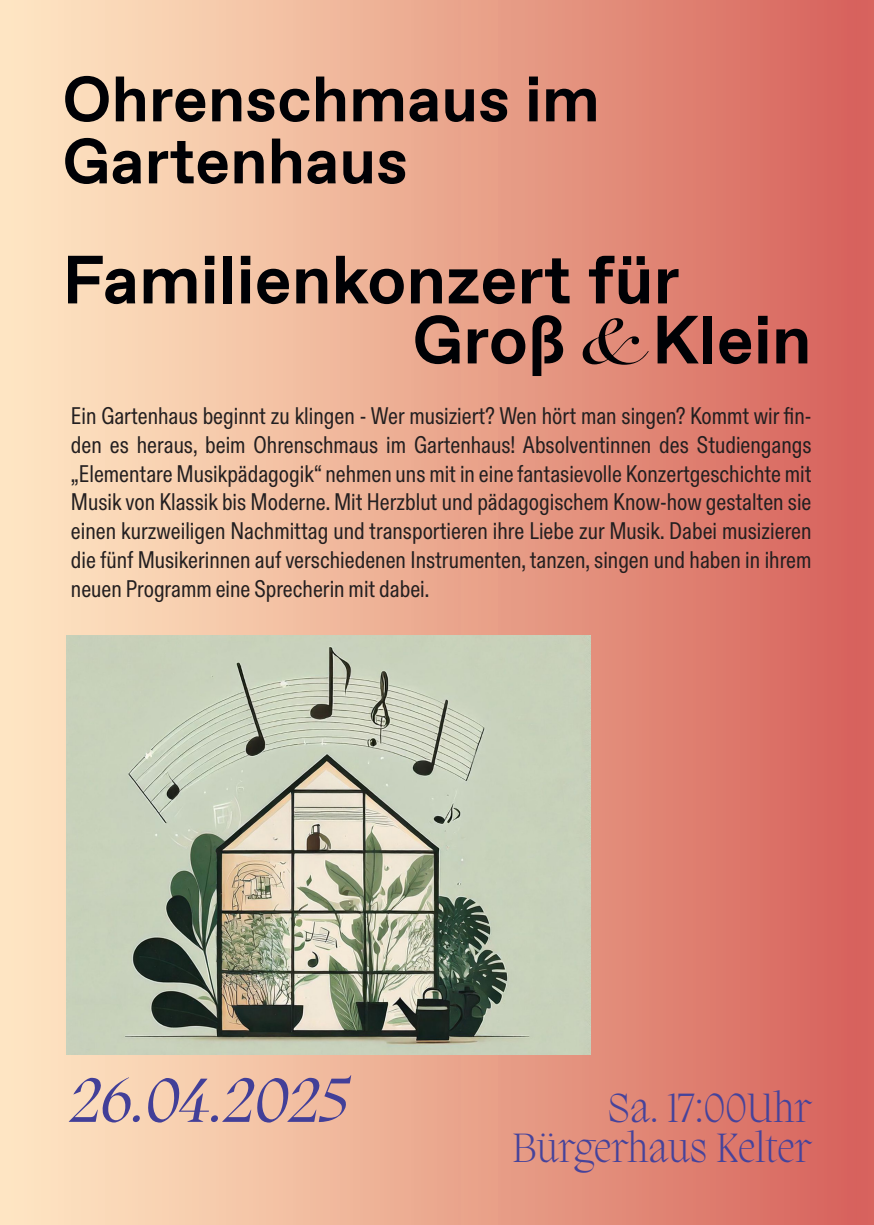
<style>
.page{position:relative;width:874px;height:1225px;background:#fff}
.page>*{position:absolute;margin:0;border:0;box-sizing:border-box;transform-origin:0 0}
.t1{font:700 68px/60px "ABC Favorit Unlicensed Trial";color:#000105}
.t2{font:700 64px/62px "ABC Favorit Unlicensed Trial";color:#000105}
.t3{font:italic 64px "Migra";color:#423f98}
.t4{font:200 42px/40px "Migra";color:#46439b;text-align:right}
.t5{font:24px/28.8px "ABC Diatype Condensed Unlicensed Trial";color:#231f20;text-align:justify}
.s1{font-family:"Snell Roundhand";font-size:82px}
</style>
<div class="page">
<div style="left:0;top:0;width:856px;height:1225px;background:linear-gradient(to right,#ffebc6,#d7655c)"></div>
<div style="left:856px;top:0;width:17px;height:1225px;background:#d7625e"></div>
<img style="left:67px;top:635px;width:523px;height:419px">
<h2 class="t2" style="left:62px;top:70px;width:538px">Ohrenschmaus im<br>Gartenhaus</h2>
<h1 class="t1" style="left:412px;top:252px;width:400px;text-indent:-350px">Familienkonzert für<br>Groß <span class="s1">&amp;</span> Klein</h1>
<p class="t5" style="left:71px;top:402px;width:741px">Ein Gartenhaus beginnt zu klingen - Wer musiziert? Wen hört man singen? Kommt wir fin&shy;den es heraus, beim Ohrenschmaus im Gartenhaus! Absolventinnen des Studiengangs „Elementare Musikpädagogik“ nehmen uns mit in eine fantasievolle Konzertgeschichte mit Musik von Klassik bis Moderne. Mit Herzblut und pädagogischem Know-how gestalten sie einen kurzweiligen Nachmittag und transportieren ihre Liebe zur Musik. Dabei musizieren die fünf Musikerinnen auf verschiedenen Instrumenten, tanzen, singen und haben in ihrem neuen Programm eine Sprecherin mit dabei.</p>
<p class="t3" style="left:67px;top:1059px;width:293px">26.04.2025</p>
<h3 class="t4" style="left:512px;top:1086px;width:301px">Sa. 17:00Uhr<br>Bürgerhaus Kelter</h3>
</div>
